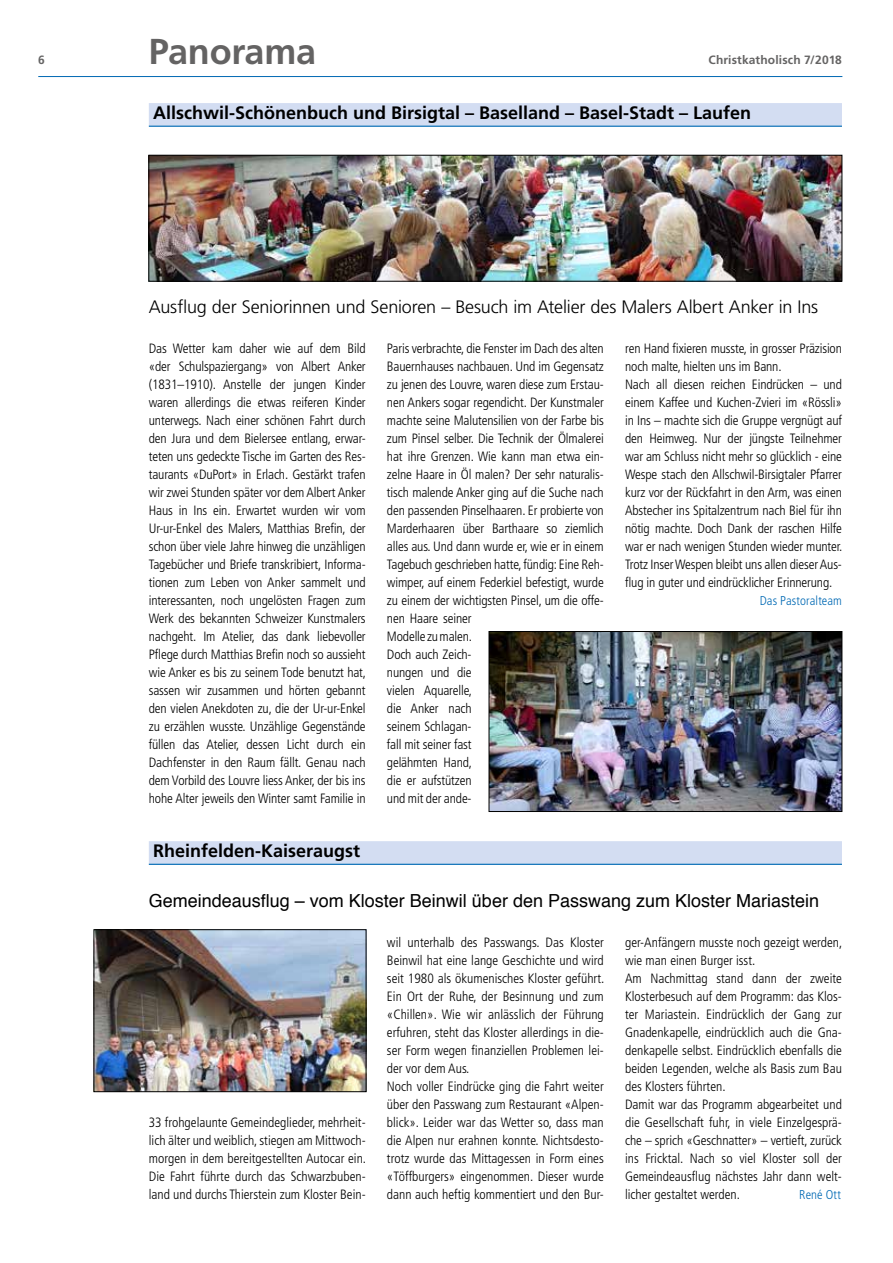
<style>
.page{position:relative;width:893px;height:1263px;background:#fff}
.page>*{position:absolute;margin:0;border:0;box-sizing:border-box;transform-origin:0 0}
.t1{font:700 36px "Frutiger LT Std";letter-spacing:-.005em;color:#646363}
.t2{font:700 18px "Frutiger LT Std";color:#000}
.t3{font:300 18px "Frutiger LT Std";letter-spacing:-.01em;color:#000}
.t4{font:18px "Helvetica";color:#000}
.t5{font:300 condensed 13.5px/18px "Frutiger LT Std";letter-spacing:-.01em;color:#000}
.t6{font:300 condensed 12.75px "Frutiger LT Std";letter-spacing:.005em;color:#0069b4}
.t7{font:700 12px "Frutiger LT Std";letter-spacing:.015em;color:#646363}
</style>
<div class="page">
<hr style="left:38px;top:76px;width:804px;height:1px;background:#0069b4">
<div style="left:149px;top:103px;width:693px;height:23px;background:#d3ddf2"></div>
<hr style="left:149px;top:126px;width:693px;height:1px;background:#0069b4">
<img style="left:150px;top:157px;width:690px;height:123px">
<div style="left:148px;top:155px;width:694px;height:127px;border:1px solid #000"></div>
<div style="left:149px;top:841px;width:693px;height:23px;background:#d3ddf2"></div>
<hr style="left:149px;top:864px;width:693px;height:1px;background:#0069b4">
<img style="left:491px;top:633px;width:349px;height:177px">
<div style="left:489px;top:631px;width:353px;height:181px;border:1px solid #000"></div>
<img style="left:96px;top:931px;width:268px;height:159px">
<div style="left:94px;top:929px;width:272px;height:163px;border:1px solid #000"></div>
<p class="t7" style="left:38px;top:53px;width:8px">6</p>
<h1 class="t1" style="left:149px;top:30px;width:169px">Panorama</h1>
<p class="t7" style="left:708px;top:53px;width:135px">Christkatholisch 7/2018</p>
<h2 class="t2" style="left:153px;top:102px;width:600px">Allschwil-Schönenbuch und Birsigtal – Baselland – Basel-Stadt – Laufen</h2>
<h2 class="t3" style="left:149px;top:296px;width:671px">Ausflug der Seniorinnen und Senioren – Besuch im Atelier des Malers Albert Anker in Ins</h2>
<p class="t5" style="left:149px;top:340px;width:219px;text-align:justify">Das Wetter kam daher wie auf dem Bild «der Schulspaziergang» von Albert Anker (1831–1910). Anstelle der jungen Kinder waren allerdings die etwas reiferen Kinder unterwegs. Nach einer schönen Fahrt durch den Jura und dem Bielersee entlang, erwar&shy;teten uns gedeckte Tische im Garten des Res&shy;taurants «DuPort» in Erlach. Gestärkt trafen wir zwei Stunden später vor dem Albert Anker Haus in Ins ein. Erwartet wurden wir vom Ur-ur-Enkel des Malers, Matthias Brefin, der schon über viele Jahre hinweg die unzähligen Tagebücher und Briefe transkribiert, Informa&shy;tionen zum Leben von Anker sammelt und interessanten, noch ungelösten Fragen zum Werk des bekannten Schweizer Kunstmalers nachgeht. Im Atelier, das dank liebevoller Pflege durch Matthias Brefin noch so aussieht wie Anker es bis zu seinem Tode benutzt hat, sassen wir zusammen und hörten gebannt den vielen Anekdoten zu, die der Ur-ur-Enkel zu erzählen wusste. Unzählige Gegenstände füllen das Atelier, dessen Licht durch ein Dachfenster in den Raum fällt. Genau nach dem Vorbild des Louvre liess Anker, der bis ins hohe Alter jeweils den Winter samt Familie in</p>
<p class="t5" style="left:387px;top:340px;width:218px">Paris verbrachte, die Fenster im Dach des alten<br>Bauernhauses nachbauen. Und im Gegensatz zu jenen des Louvre, waren diese zum Erstau&shy;nen Ankers sogar regendicht. Der Kunstmaler machte seine Malutensilien von der Farbe bis zum Pinsel selber. Die Technik der Ölmalerei hat ihre Grenzen. Wie kann man etwa ein&shy;zelne Haare in Öl malen? Der sehr naturalis&shy;tisch malende Anker ging auf die Suche nach den passenden Pinselhaaren. Er probierte von<br>Marderhaaren über Barthaare so ziemlich alles aus. Und dann wurde er, wie er in einem<br>Tagebuch geschrieben hatte, fündig: Eine Reh&shy;wimper, auf einem Federkiel befestigt, wurde zu einem der wichtigsten Pinsel, um die offe&shy;nen Haare seiner<br>Modelle zu malen.<br>Doch auch Zeich-<br>nungen und die<br>vielen Aquarelle,<br>die Anker nach<br>seinem Schlagan-<br>fall mit seiner fast<br>gelähmten Hand,<br>die er aufstützen<br>und mit der ande-</p>
<p class="t5" style="left:625px;top:340px;width:219px">ren Hand fixieren musste, in grosser Präzision noch malte, hielten uns im Bann.<br>Nach all diesen reichen Eindrücken – und einem Kaffee und Kuchen-Zvieri im «Rössli» in Ins – machte sich die Gruppe vergnügt auf den Heimweg. Nur der jüngste Teilnehmer war am Schluss nicht mehr so glücklich - eine Wespe stach den Allschwil-Birsigtaler Pfarrer kurz vor der Rückfahrt in den Arm, was einen Abstecher ins Spitalzentrum nach Biel für ihn nötig machte. Doch Dank der raschen Hilfe war er nach wenigen Stunden wieder munter.<br>Trotz Inser Wespen bleibt uns allen dieser Aus&shy;flug in guter und eindrücklicher Erinnerung.</p>
<p class="t6" style="left:760px;top:594px;width:84px">Das Pastoralteam</p>
<h2 class="t2" style="left:153px;top:840px;width:209px">Rheinfelden-Kaiseraugst</h2>
<h2 class="t4" style="left:149px;top:887px;width:672px">Gemeindeausflug – vom Kloster Beinwil über den Passwang zum Kloster Mariastein</h2>
<p class="t5" style="left:387px;top:934px;width:219px">wil unterhalb des Passwangs. Das Kloster Beinwil hat eine lange Geschichte und wird seit 1980 als ökumenisches Kloster geführt.<br>Ein Ort der Ruhe, der Besinnung und zum «Chillen». Wie wir anlässlich der Führung erfuhren, steht das Kloster allerdings in die&shy;ser Form wegen finanziellen Problemen lei&shy;der vor dem Aus.<br>Noch voller Eindrücke ging die Fahrt weiter über den Passwang zum Restaurant «Alpen&shy;blick». Leider war das Wetter so, dass man die Alpen nur erahnen konnte. Nichtsdesto&shy;trotz wurde das Mittagessen in Form eines «Töffburgers» eingenommen. Dieser wurde dann auch heftig kommentiert und den Bur-</p>
<p class="t5" style="left:625px;top:934px;width:219px">ger-Anfängern musste noch gezeigt werden, wie man einen Burger isst.<br>Am Nachmittag stand dann der zweite Klosterbesuch auf dem Programm: das Klos&shy;ter Mariastein. Eindrücklich der Gang zur Gnadenkapelle, eindrücklich auch die Gna&shy;denkapelle selbst. Eindrücklich ebenfalls die beiden Legenden, welche als Basis zum Bau des Klosters führten.<br>Damit war das Programm abgearbeitet und die Gesellschaft fuhr, in viele Einzelgesprä&shy;che – sprich «Geschnatter» – vertieft, zurück ins Fricktal. Nach so viel Kloster soll der Gemeindeausflug nächstes Jahr dann welt&shy;licher gestaltet werden.</p>
<p class="t5" style="left:149px;top:1114px;width:219px;text-align:justify">33 frohgelaunte Gemeindeglieder, mehrheit&shy;lich älter und weiblich, stiegen am Mittwoch&shy;morgen in dem bereitgestellten Autocar ein.<br>Die Fahrt führte durch das Schwarzbuben&shy;land und durchs Thierstein zum Kloster Bein-</p>
<p class="t6" style="left:799px;top:1188px;width:43px">René Ott</p>
</div>
